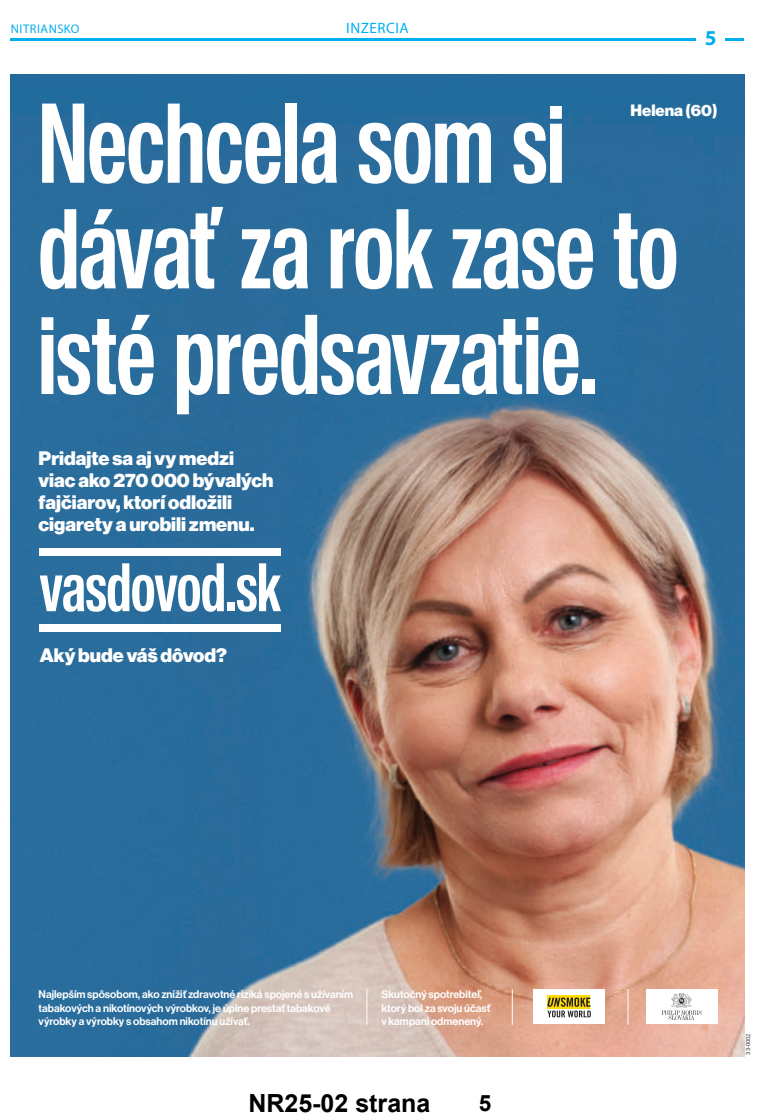
<style>
.page{position:relative;width:762px;height:1113px;background:#fff}
.page>*{position:absolute;margin:0;border:0;box-sizing:border-box;transform-origin:0 0}
.t1{font:111.12px/105.6px "Helvetica Now Var";color:#fff}
.t2{font:67.25px "Helvetica Now Var";color:#fff}
.t3{font:700 25px "Arial";color:#000}
.t4{font:700 22.5px "Arial";color:#000}
.t5{font:700 21.25px "Myriad Pro";color:#00aeef}
.t6{font:900 19.12px/22.1px "Neue Haas Display";color:#fff}
.t7{font:900 16px "Neue Haas Display";color:#fff}
.t8{font:15px "Myriad Pro";letter-spacing:.035em;color:#00aeef}
.t9{font:12.5px "Myriad Pro";letter-spacing:.035em;color:#00aeef}
.t10{font:10.88px/13.5px "Neue Haas Display Mediu";color:#fff}
.t11{font:5.62px "Open Sans";color:#231f20}
</style>
<div class="page">
<hr style="left:11px;top:38px;width:733px;height:3px;background:#00aeef">
<div style="left:696px;top:29px;width:29px;height:18px;background:#fff"></div>
<img style="left:11px;top:74px;width:733px;height:982px">
<div style="left:40px;top:548px;width:241px;height:7px;background:#fff"></div>
<div style="left:40px;top:624px;width:241px;height:8px;background:#fff"></div>
<hr style="left:366px;top:989px;width:1px;height:35px;background:#fff">
<hr style="left:512px;top:989px;width:1px;height:35px;background:#fff">
<hr style="left:627px;top:989px;width:1px;height:35px;background:#fff">
<div style="left:533px;top:989px;width:72px;height:34px;background:#fff"></div>
<div style="left:547px;top:995px;width:43px;height:14px;background:#ffdc01"></div>
<svg style="left:547px;top:997px;width:44px;height:20px"></svg>
<div style="left:645px;top:989px;width:72px;height:34px;background:#fff"></div>
<svg style="left:661px;top:993px;width:40px;height:27px"></svg>
<p class="t9" style="left:11px;top:22px;width:70px">NITRIANSKO</p>
<h3 class="t8" style="left:346px;top:20px;width:64px">INZERCIA</h3>
<h3 class="t5" style="left:705px;top:25px;width:13px">5</h3>
<h1 class="t1" style="left:39px;top:92px;width:641px">Nechcela som si dávať za rok zase to isté predsavzatie.</h1>
<h3 class="t7" style="left:630px;top:103px;width:88px">Helena (60)</h3>
<h3 class="t6" style="left:39px;top:449px;width:236px">Pridajte sa aj vy medzi viac ako 270 000 bývalých fajčiarov, ktorí odložili cigarety a urobili zmenu.</h3>
<h2 class="t2" style="left:40px;top:543px;width:243px">vasdovod.sk</h2>
<h3 class="t6" style="left:40px;top:646px;width:189px">Aký bude váš dôvod?</h3>
<p class="t10" style="left:39px;top:988px;width:316px">Najlepším spôsobom, ako znížiť zdravotné riziká spojené s užívaním tabakových a nikotínových výrobkov, je úplne prestať tabakové výrobky a výrobky s obsahom nikotínu užívať.</p>
<p class="t10" style="left:381px;top:988px;width:110px">Skutočný spotrebiteľ, ktorý bol za svoju účasť v kampani odmenený.</p>
<h3 class="t3" style="left:248px;top:1088px;width:183px">NR25-02 strana</h3>
<h3 class="t4" style="left:479px;top:1090px;width:14px">5</h3>
<p class="t11" style="left:745px;top:1054px;width:23px;rotate:-90deg">33-0002</p>
</div>
